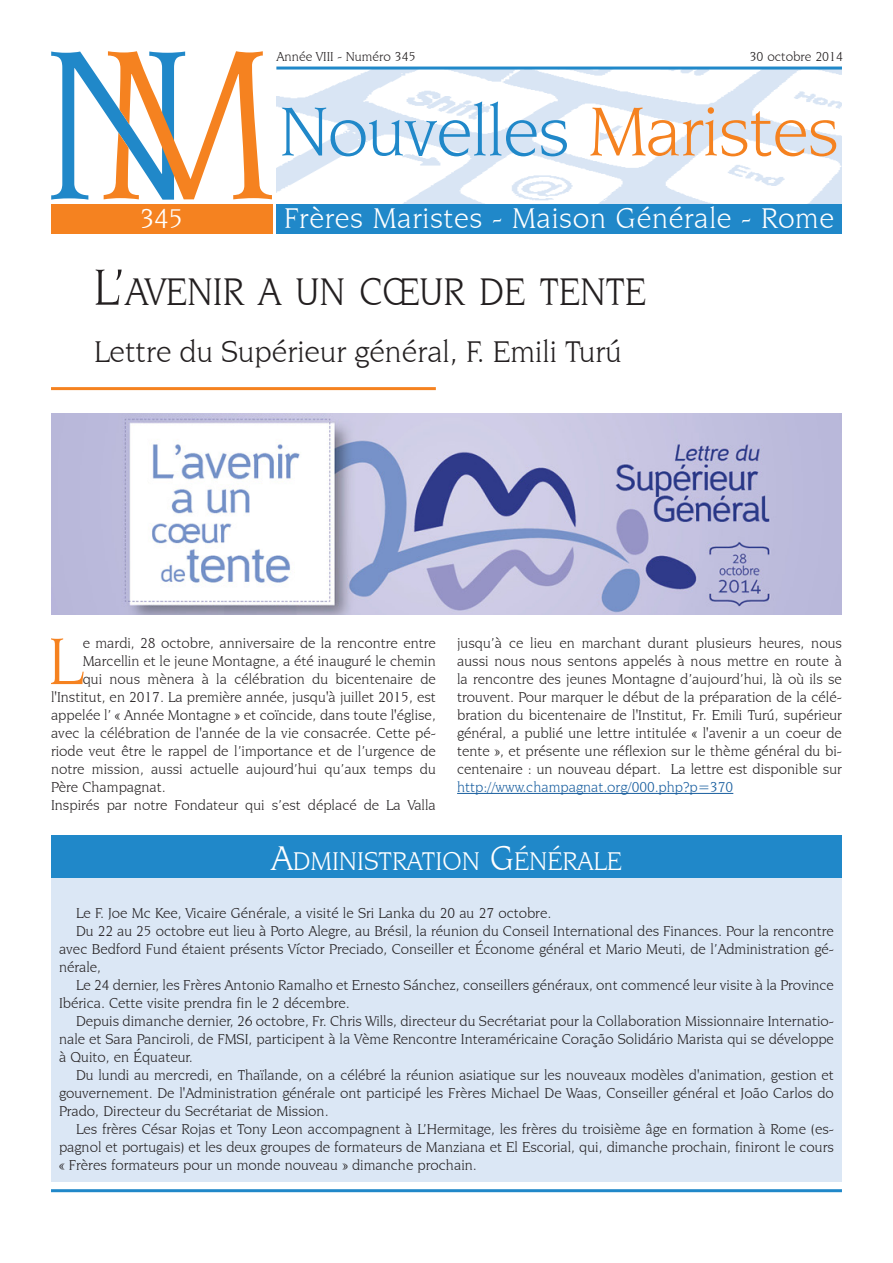
<style>
.page{position:relative;width:893px;height:1263px;background:#fff}
.page>*{position:absolute;margin:0;border:0;box-sizing:border-box;transform-origin:0 0}
.Normale{font:73.5px "Novarese IT Cby BT";letter-spacing:-.015em;color:#2088c9}
.paragrafoSemDopo{font:70.2px "Novarese IT Cby BT";color:#f58220}
.Titolo{font:40.5px "Novarese IT Cby BT";color:#231f20;scale:.94 1}
.Sottotitolo{font:31.5px "Novarese IT Cby BT";color:#231f20}
.Normale-2{font:30px "Novarese IT Cby BT";letter-spacing:.02em;color:#fff}
.Normale-3{font:28.5px "Novarese IT Cby BT";color:#fff}
.Titolo-2{font:27px "Novarese IT Cby BT";color:#fff}
.paragrafoSemDopo-2{font:15px/18px "Novarese IT Cby BT";color:#231f20;text-align:justify}
.paragrafo4{font:15px/18px "Novarese IT Cby BT";color:#231f20;text-align:justify}
.Normale-4{font:13.5px "Novarese IT Cby BT";color:#231f20}
.s1{color:#f58220}
.s2{font-size:54px}
.s3{color:#175d9e}
.s4{font-size:36px}
</style>
<div class="page">
<img style="left:276px;top:70px;width:566px;height:134px">
<hr style="left:276px;top:67px;width:566px;height:3px;background:#2088c9">
<div style="left:276px;top:204px;width:566px;height:30px;background:#2088c9"></div>
<svg style="left:51px;top:51px;width:221px;height:149px"></svg>
<hr style="left:51px;top:1189px;width:791px;height:3px;background:#2088c9">
<div style="left:51px;top:878px;width:791px;height:304px;background:#dbe7f5"></div>
<div style="left:51px;top:204px;width:221px;height:30px;background:#f58220"></div>
<hr style="left:51px;top:387px;width:385px;height:3px;background:#f58220">
<div style="left:51px;top:835px;width:791px;height:43px;background:#2088c9"></div>
<img style="left:51px;top:414px;width:791px;height:200px">
<hr style="left:457px;top:793px;width:276px;height:1px;background:#175d9e">
<p class="Normale-4" style="left:276px;top:49px;width:141px">Année VIII - Numéro 345</p>
<p class="Normale-4" style="left:750px;top:49px;width:95px">30 octobre 2014</p>
<p class="Normale-3" style="left:140px;top:202px;width:45px">345</p>
<p class="Normale" style="left:279px;top:88px;width:561px">Nouvelles <span class="s1">Maristes</span></p>
<p class="Normale-2" style="left:284px;top:201px;width:552px">Frères Maristes - Maison Générale - Rome</p>
<p class="Titolo" style="left:94px;top:267px;width:589px"><span class="s2">L’</span>AVENIR A UN CŒUR DE TENTE</p>
<p class="Sottotitolo" style="left:94px;top:333px;width:529px">Lettre du Supérieur général, F. Emili Turú</p>
<p class="paragrafoSemDopo" style="left:48px;top:619px;width:36px">L</p>
<p class="paragrafoSemDopo-2" style="left:83px;top:634px;width:355px">e mardi, 28 octobre, anniversaire de la rencontre entre</p>
<p class="paragrafoSemDopo-2" style="left:83px;top:652px;width:355px">Marcellin et le jeune Montagne, a été inauguré le chemin</p>
<p class="paragrafoSemDopo-2" style="left:83px;top:670px;width:355px">qui nous mènera à la célébration du bicentenaire de</p>
<p class="paragrafoSemDopo-2" style="left:51px;top:688px;width:386px">l'Institut, en 2017. La première année, jusqu'à juillet 2015, est</p>
<p class="paragrafoSemDopo-2" style="left:51px;top:706px;width:386px">appelée l’ « Année Montagne » et coïncide, dans toute l'église,</p>
<p class="paragrafoSemDopo-2" style="left:51px;top:724px;width:386px">avec la célébration de l'année de la vie consacrée. Cette pé-</p>
<p class="paragrafoSemDopo-2" style="left:51px;top:742px;width:386px">riode veut être le rappel de l’importance et de l’urgence de</p>
<p class="paragrafoSemDopo-2" style="left:51px;top:760px;width:386px">notre mission, aussi actuelle aujourd’hui qu’aux temps du</p>
<p class="paragrafoSemDopo-2" style="left:51px;top:778px;width:116px">Père Champagnat.</p>
<p class="paragrafo4" style="left:51px;top:796px;width:386px">Inspirés par notre Fondateur qui s’est déplacé de La Valla</p>
<p class="paragrafo4" style="left:457px;top:634px;width:386px">jusqu’à ce lieu en marchant durant plusieurs heures, nous aussi nous nous sentons appelés à nous mettre en route à la rencontre des jeunes Montagne d’aujourd’hui, là où ils se trouvent. Pour marquer le début de la préparation de la célé&shy;bration du bicentenaire de l'Institut, Fr. Emili Turú, supérieur général, a publié une lettre intitulée « l'avenir a un coeur de tente », et présente une réflexion sur le thème général du bi&shy;centenaire : un nouveau départ. La lettre est disponible sur <span class="s3">http://www.champagnat.org/000.php?p=370</span></p>
<p class="Titolo-2" style="left:271px;top:845px;width:352px"><span class="s4">A</span>DMINISTRATION <span class="s4">G</span>ÉNÉRALE</p>
<p class="paragrafoSemDopo-2" style="left:76px;top:904px;width:477px">Le F. Joe Mc Kee, Vicaire Générale, a visité le Sri Lanka du 20 au 27 octobre.</p>
<p class="paragrafoSemDopo-2" style="left:59px;top:922px;width:776px;text-indent:17px">Du 22 au 25 octobre eut lieu à Porto Alegre, au Brésil, la réunion du Conseil International des Finances. Pour la rencontre avec Bedford Fund étaient présents Víctor Preciado, Conseiller et Économe général et Mario Meuti, de l’Administration gé&shy;nérale,</p>
<p class="paragrafoSemDopo-2" style="left:59px;top:976px;width:776px;text-indent:17px">Le 24 dernier, les Frères Antonio Ramalho et Ernesto Sánchez, conseillers généraux, ont commencé leur visite à la Province<br>Ibérica. Cette visite prendra fin le 2 décembre.</p>
<p class="paragrafoSemDopo-2" style="left:59px;top:1012px;width:776px;text-indent:17px">Depuis dimanche dernier, 26 octobre, Fr. Chris Wills, directeur du Secrétariat pour la Collaboration Missionnaire Internatio&shy;nale et Sara Panciroli, de FMSI, participent à la Vème Rencontre Interaméricaine Coração Solidário Marista qui se développe à Quito, en Équateur.</p>
<p class="paragrafoSemDopo-2" style="left:59px;top:1066px;width:776px;text-indent:17px">Du lundi au mercredi, en Thaïlande, on a célébré la réunion asiatique sur les nouveaux modèles d'animation, gestion et gouvernement. De l'Administration générale ont participé les Frères Michael De Waas, Conseiller général et João Carlos do Prado, Directeur du Secrétariat de Mission.</p>
<p class="paragrafoSemDopo-2" style="left:59px;top:1120px;width:776px;text-indent:17px">Les frères César Rojas et Tony Leon accompagnent à L’Hermitage, les frères du troisième âge en formation à Rome (es&shy;pagnol et portugais) et les deux groupes de formateurs de Manziana et El Escorial, qui, dimanche prochain, finiront le cours « Frères formateurs pour un monde nouveau » dimanche prochain.</p>
</div>
